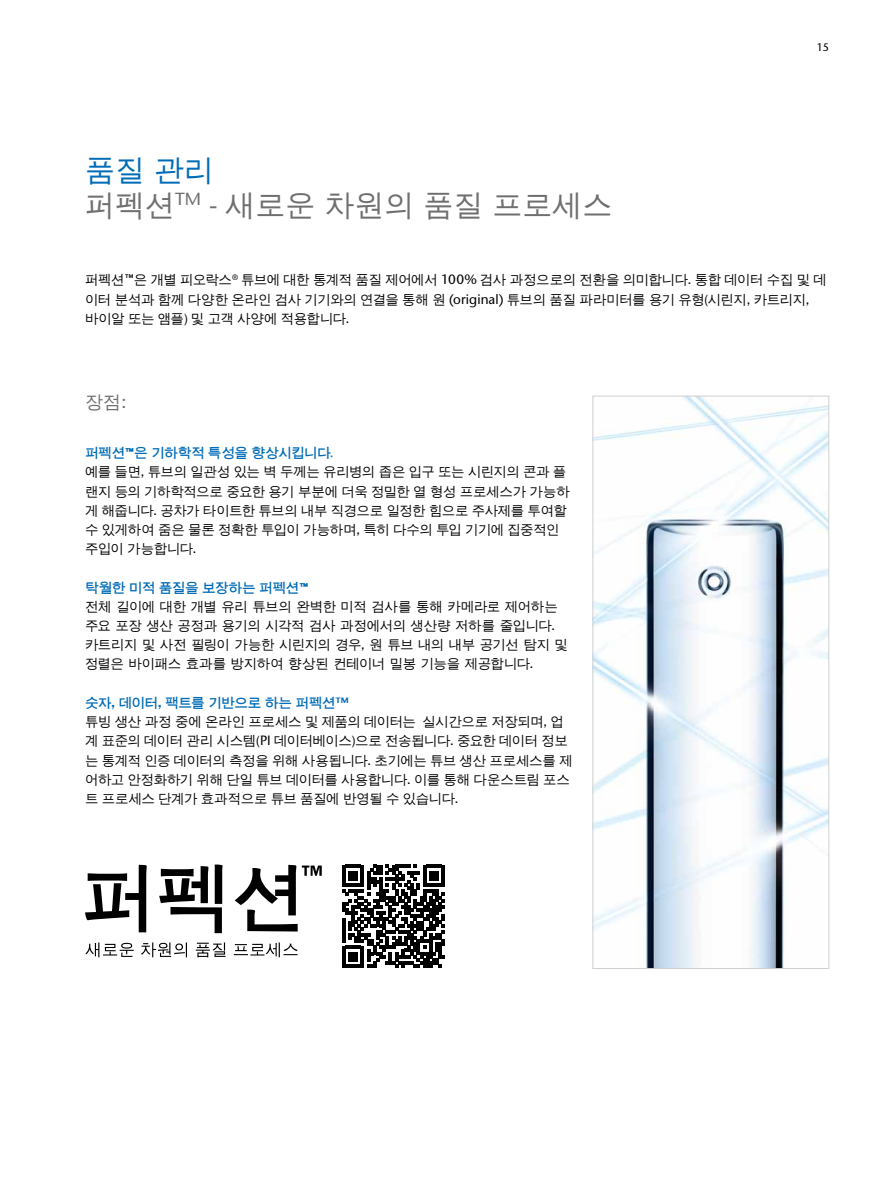
<style>
.page{position:relative;width:893px;height:1191px;background:#fff}
.page>*{position:absolute;margin:0;border:0;box-sizing:border-box;transform-origin:0 0}
.t1{font:30px/35.2px "Un Dotum";color:#6f6f6e}
.t2{font:18px "Un Dotum";color:#6f6f6e}
.t3{font:13.5px/19.2px "Un Dotum";letter-spacing:-.045em;color:#000}
.t4{font:700 13.5px "Un Dotum";letter-spacing:-.035em;color:#006cb7}
.t5{font:500 10.8px "Stone Sans Std";color:#000}
.s1{color:#006cb7}
.s2{font-family:"Stone Sans Std";font-weight:500}
.s3{font-weight:700;color:#006cb7}
.s4{font-family:"Stone Sans Std";font-weight:500;color:#006cb7}
.s5{font-family:"Stone Sans Std";font-weight:600;color:#006cb7}
</style>
<div class="page">
<img style="left:594px;top:398px;width:233px;height:569px">
<div style="left:592px;top:396px;width:237px;height:573px;border:1px solid #cfd0d0"></div>
<svg style="left:342px;top:865px;width:103px;height:102px"></svg>
<svg style="left:85px;top:942px;width:49px;height:15px"></svg>
<svg style="left:141px;top:942px;width:46px;height:15px"></svg>
<svg style="left:196px;top:942px;width:29px;height:15px"></svg>
<svg style="left:234px;top:942px;width:64px;height:15px"></svg>
<svg style="left:85px;top:864px;width:62px;height:68px"></svg>
<svg style="left:159px;top:864px;width:64px;height:69px"></svg>
<svg style="left:235px;top:865px;width:87px;height:66px"></svg>
<h1 class="t1" style="left:85px;top:152px;width:529px"><span class="s1">품질 관리<br></span>퍼펙션<sup>TM</sup> - 새로운 차원의 품질 프로세스</h1>
<p class="t5" style="left:817px;top:40px;width:14px">15</p>
<p class="t3" style="left:85px;top:270px;width:743px">퍼펙션™은 개별 피오락스<sup>®</sup> 튜브에 대한 통계적 품질 제어에서 <span class="s2">100%</span> 검사 과정으로의 전환을 의미합니다. 통합 데이터 수집 및 데 이터 분석과 함께 다양한 온라인 검사 기기와의 연결을 통해 원 <span class="s2">(original)</span> 튜브의 품질 파라미터를 용기 유형(시린지, 카트리지, 바이알 또는 앰플) 및 고객 사양에 적용합니다.</p>
<h2 class="t2" style="left:85px;top:391px;width:43px">장점:</h2>
<p class="t3" style="left:85px;top:443px;width:486px"><span class="s3">퍼펙션™은 기하학적 특성을 향상시킵니다</span><span class="s4">.<br></span>예를 들면, 튜브의 일관성 있는 벽 두께는 유리병의 좁은 입구 또는 시린지의 콘과 플 랜지 등의 기하학적으로 중요한 용기 부분에 더욱 정밀한 열 형성 프로세스가 가능하 게 해줍니다. 공차가 타이트한 튜브의 내부 직경으로 일정한 힘으로 주사제를 투여할 수 있게하여 줌은 물론 정확한 투입이 가능하며, 특히 다수의 투입 기기에 집중적인 주입이 가능합니다.</p>
<p class="t4" style="left:85px;top:578px;width:225px">탁월한 미적 품질을 보장하는 퍼펙션™</p>
<p class="t3" style="left:85px;top:596px;width:485px">전체 길이에 대한 개별 유리 튜브의 완벽한 미적 검사를 통해 카메라로 제어하는 주요 포장 생산 공정과 용기의 시각적 검사 과정에서의 생산량 저하를 줄입니다. 카트리지 및 사전 필링이 가능한 시린지의 경우, 원 튜브 내의 내부 공기선 탐지 및 정렬은 바이패스 효과를 방지하여 향상된 컨테이너 밀봉 기능을 제공합니다.</p>
<p class="t3" style="left:85px;top:692px;width:489px"><span class="s3">숫자, 데이터, 팩트를 기반으로 하는 퍼펙션</span><span class="s5">™<br></span>튜빙 생산 과정 중에 온라인 프로세스 및 제품의 데이터는 실시간으로 저장되며, 업 계 표준의 데이터 관리 시스템(<span class="s2">PI</span> 데이터베이스)으로 전송됩니다. 중요한 데이터 정보 는 통계적 인증 데이터의 측정을 위해 사용됩니다. 초기에는 튜브 생산 프로세스를 제 어하고 안정화하기 위해 단일 튜브 데이터를 사용합니다. 이를 통해 다운스트림 포스 트 프로세스 단계가 효과적으로 튜브 품질에 반영될 수 있습니다.</p>
</div>
